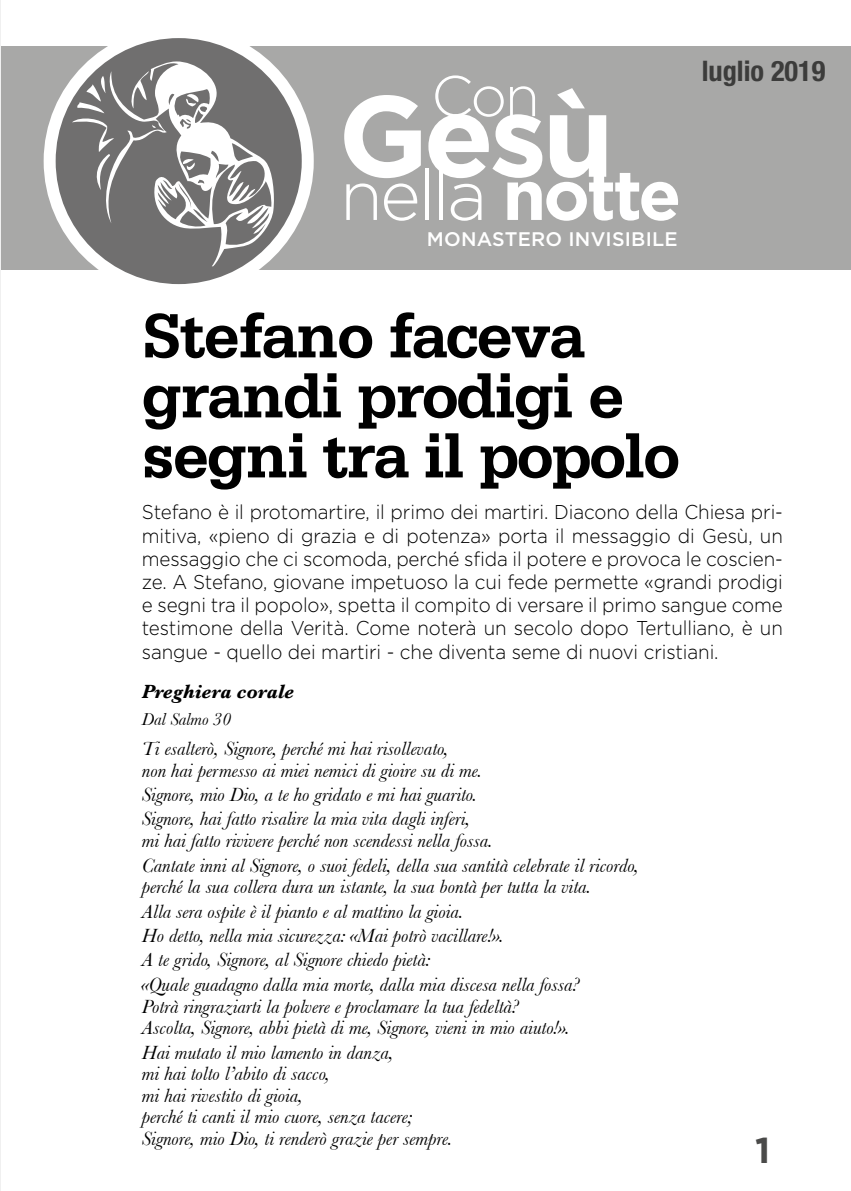
<style>
.page{position:relative;width:851px;height:1191px;background:#fff}
.page>*{position:absolute;margin:0;border:0;box-sizing:border-box;transform-origin:0 0}
.t1{font:700 114.8px "Gotham";color:#fff}
.t2{font:300 69.8px "Gotham";letter-spacing:-.04em;color:#fff}
.t3{font:700 66px/60px "Serifa Std";letter-spacing:-.035em;color:#000}
.t4{font:300 57.2px "Gotham";color:#fff}
.t5{font:700 36px "Gotham";color:#4a4a49}
.t6{font:700 condensed 28.4px "Helvetica Neue LT Std";color:#3c3c3b}
.t7{font:italic 20px/21.6px "Baskerville";color:#000}
.t8{font:300 20px/23.4px "Gotham";letter-spacing:-.005em;color:#000;text-align:justify;scale:.94 1}
.t9{font:italic 700 20px "Baskerville";color:#000}
.t10{font:500 19.6px "Gotham";letter-spacing:.01em;color:#fff}
.t11{font:italic 18px "Baskerville";color:#000}
.s1{font-weight:700}
</style>
<div class="page">
<div style="left:0;top:46px;width:850px;height:224px;background:#a8a8a7"></div>
<svg style="left:50px;top:32px;width:258px;height:258px;background:#908f8f"></svg>
<div style="left:44px;top:26px;width:270px;height:270px;border:12px solid #fff;border-radius:50%"></div>
<svg style="left:72px;top:61px;width:203px;height:205px;background:#939292"></svg>
<hr style="left:0;top:0;width:1px;height:1191px;background:#f0f0f0">
<h3 class="t4" style="left:431px;top:60px;width:110px">Con</h3>
<h1 class="t1" style="left:338px;top:60px;width:277px">Gesù</h1>
<h2 class="t2" style="left:340px;top:151px;width:343px">nella <span class="s1">notte</span></h2>
<p class="t10" style="left:427px;top:226px;width:252px">MONASTERO INVISIBILE</p>
<h3 class="t6" style="left:701px;top:53px;width:125px">luglio 2019</h3>
<h3 class="t3" style="left:142px;top:305px;width:539px">Stefano faceva grandi prodigi e segni tra il popolo</h3>
<p class="t8" style="left:142px;top:500px;width:683px">Stefano è il protomartire, il primo dei martiri. Diacono della Chiesa pri&shy;mitiva, «pieno di grazia e di potenza» porta il messaggio di Gesù, un messaggio che ci scomoda, perché sfida il potere e provoca le coscien&shy;ze. A Stefano, giovane impetuoso la cui fede permette «grandi prodigi e segni tra il popolo», spetta il compito di versare il primo sangue come testimone della Verità. Come noterà un secolo dopo Tertulliano, è un sangue - quello dei martiri - che diventa seme di nuovi cristiani.</p>
<p class="t9" style="left:142px;top:680px;width:154px">Preghiera corale</p>
<p class="t11" style="left:142px;top:708px;width:91px">Dal Salmo 30</p>
<p class="t7" style="left:142px;top:737px;width:342px">Ti esalterò, Signore, perché mi hai risollevato,<br>non hai permesso ai miei nemici di gioire su di me.</p>
<p class="t7" style="left:142px;top:782px;width:337px;line-height:24.4px">Signore, mio Dio, a te ho gridato e mi hai guarito.<br>Signore, hai fatto risalire la mia vita dagli inferi,</p>
<p class="t7" style="left:142px;top:828px;width:498px;line-height:24.4px">mi hai fatto rivivere perché non scendessi nella fossa.<br>Cantate inni al Signore, o suoi fedeli, della sua santità celebrate il ricordo,</p>
<p class="t7" style="left:142px;top:874px;width:451px;line-height:24.4px">perché la sua collera dura un istante, la sua bontà per tutta la vita.<br>Alla sera ospite è il pianto e al mattino la gioia.<br>Ho detto, nella mia sicurezza: «Mai potrò vacillare!».<br>A te grido, Signore, al Signore chiedo pietà:<br>«Quale guadagno dalla mia morte, dalla mia discesa nella fossa?</p>
<p class="t7" style="left:142px;top:995px;width:429px">Potrà ringraziarti la polvere e proclamare la tua fedeltà?<br>Ascolta, Signore, abbi pietà di me, Signore, vieni in mio aiuto!».</p>
<p class="t7" style="left:142px;top:1041px;width:312px">Hai mutato il mio lamento in danza,<br>mi hai tolto l’abito di sacco,<br>mi hai rivestito di gioia,<br>perché ti canti il mio cuore, senza tacere; Signore, mio Dio, ti renderò grazie per sempre.</p>
<h3 class="t5" style="left:755px;top:1126px;width:17px">1</h3>
</div>
